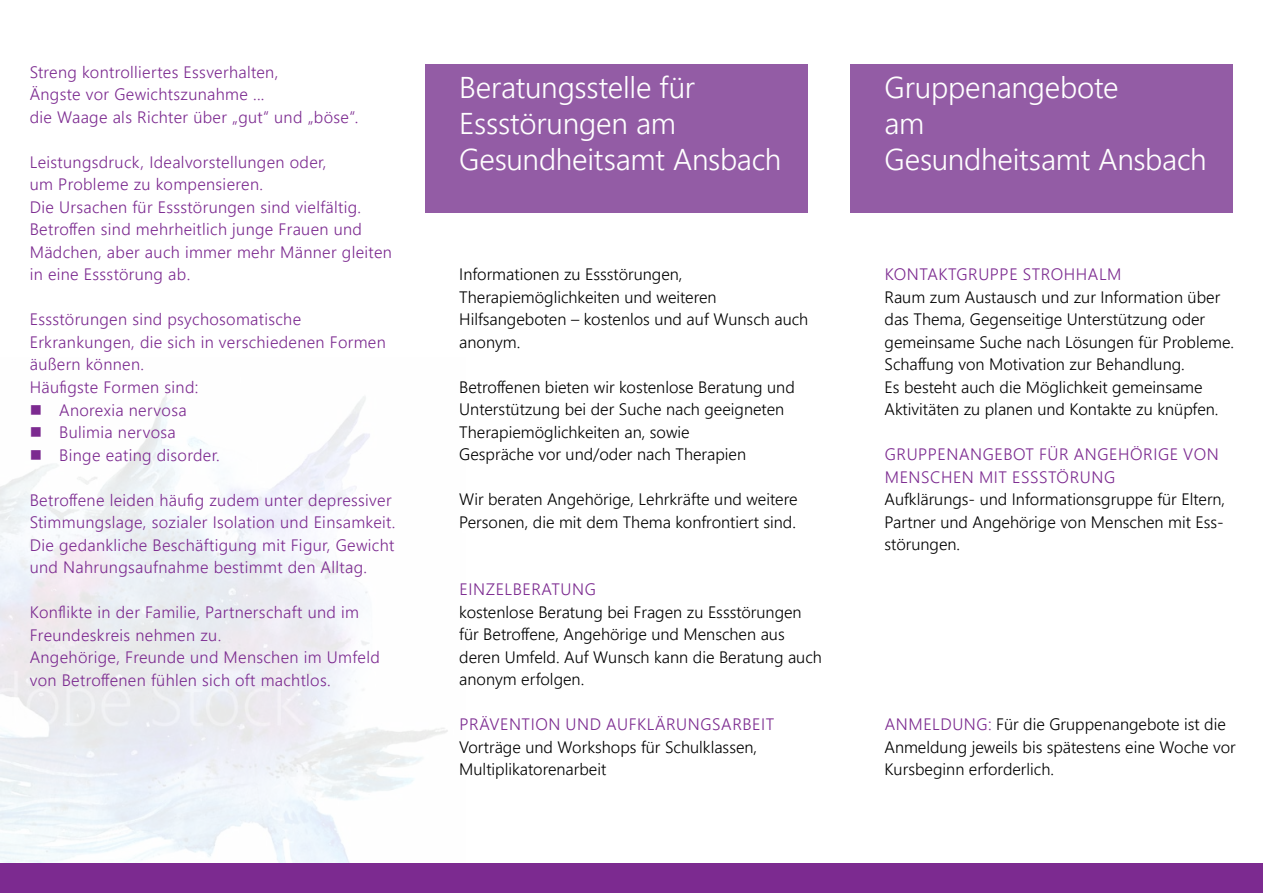
<style>
.page{position:relative;width:1263px;height:893px;background:#fff}
.page>*{position:absolute;margin:0;border:0;box-sizing:border-box;transform-origin:0 0}
.t1{font:300 30px/36px "Segoe UI";letter-spacing:-.005em;color:#fff}
.t2{font:300 16.5px/22.5px "Segoe UI";color:#000}
.t3{font:300 16.5px/22.5px "Segoe UI";letter-spacing:.02em;color:#7c2a90}
.s1{color:#7c2a90}
</style>
<div class="page">
<div style="left:0;top:863px;width:1263px;height:30px;background:#7c2a90"></div>
<div style="left:425px;top:64px;width:383px;height:149px;background:#935ca5"></div>
<div style="left:850px;top:64px;width:383px;height:149px;background:#935ca5"></div>
<p class="t3" style="left:30px;top:59px;width:330px">Streng kontrolliertes Essverhalten,<br>Ängste vor Gewichtszunahme ...<br>die Waage als Richter über „gut“ und „böse“.</p>
<p class="t3" style="left:30px;top:149px;width:364px">Leistungsdruck, Idealvorstellungen oder,<br>um Probleme zu kompensieren.<br>Die Ursachen für Essstörungen sind vielfältig.<br>Betroffen sind mehrheitlich junge Frauen und Mädchen, aber auch immer mehr Männer gleiten in eine Essstörung ab.</p>
<p class="t3" style="left:30px;top:307px;width:358px">Essstörungen sind psychosomatische<br>Erkrankungen, die sich in verschiedenen Formen äußern können.<br>Häufigste Formen sind:</p>
<p class="t3" style="left:30px;top:397px;width:158px">■ Anorexia nervosa</p>
<p class="t3" style="left:30px;top:419px;width:147px">■ Bulimia nervosa</p>
<p class="t3" style="left:30px;top:442px;width:192px">■ Binge eating disorder.</p>
<p class="t3" style="left:30px;top:487px;width:367px">Betroffene leiden häufig zudem unter depressiver Stimmungslage, sozialer Isolation und Einsamkeit.<br>Die gedankliche Beschäftigung mit Figur, Gewicht und Nahrungsaufnahme bestimmt den Alltag.</p>
<p class="t3" style="left:30px;top:599px;width:352px">Konflikte in der Familie, Partnerschaft und im Freundeskreis nehmen zu.<br>Angehörige, Freunde und Menschen im Umfeld von Betroffenen fühlen sich oft machtlos.</p>
<h1 class="t1" style="left:459px;top:67px;width:324px">Beratungsstelle für<br>Essstörungen am<br>Gesundheitsamt Ansbach</h1>
<h1 class="t1" style="left:884px;top:67px;width:324px">Gruppenangebote<br>am<br>Gesundheitsamt Ansbach</h1>
<p class="t2" style="left:459px;top:261px;width:351px">Informationen zu Essstörungen,<br>Therapiemöglichkeiten und weiteren<br>Hilfsangeboten – kostenlos und auf Wunsch auch anonym.</p>
<p class="t2" style="left:459px;top:374px;width:337px">Betroffenen bieten wir kostenlose Beratung und Unterstützung bei der Suche nach geeigneten Therapiemöglichkeiten an, sowie<br>Gespräche vor und/oder nach Therapien</p>
<p class="t2" style="left:459px;top:486px;width:340px">Wir beraten Angehörige, Lehrkräfte und weitere<br>Personen, die mit dem Thema konfrontiert sind.</p>
<p class="t3" style="left:460px;top:576px;width:47px">Einzelberatung</p>
<p class="t2" style="left:459px;top:599px;width:364px">kostenlose Beratung bei Fragen zu Essstörungen für Betroffene, Angehörige und Menschen aus deren Umfeld. Auf Wunsch kann die Beratung auch anonym erfolgen.</p>
<p class="t3" style="left:460px;top:711px;width:316px">Prävention u nd Aufkläru ngsarbe it</p>
<p class="t2" style="left:459px;top:734px;width:299px">Vorträge und Workshops für Schulklassen,<br>Multiplikatorenarbeit</p>
<p class="t3" style="left:885px;top:261px;width:33px">Kontaktgruppe</p>
<p class="t3" style="left:1023px;top:261px;width:54px">Strohhalm</p>
<p class="t2" style="left:884px;top:284px;width:351px">Raum zum Austausch und zur Information über das Thema, Gegenseitige Unterstützung oder gemeinsame Suche nach Lösungen für Probleme.<br>Schaffung von Motivation zur Behandlung.<br>Es besteht auch die Möglichkeit gemeinsame Aktivitäten zu planen und Kontakte zu knüpfen.</p>
<p class="t3" style="left:885px;top:441px;width:33px">Gruppe</p>
<p class="t3" style="left:946px;top:441px;width:47px">nangeb</p>
<p class="t3" style="left:1013px;top:441px;width:96px">ot für Angeh</p>
<p class="t3" style="left:1130px;top:441px;width:90px">örige von</p>
<p class="t3" style="left:885px;top:464px;width:230px">Menschen m it Essstöru ng</p>
<p class="t2" style="left:884px;top:486px;width:342px;text-align:justify">Aufklärungs- und Informationsgruppe für Eltern, Partner und Angehörige von Menschen mit Ess&shy;störungen.</p>
<p class="t2" style="left:884px;top:711px;width:353px;text-indent:104px"><span class="s1">:</span> Für die Gruppenangebote ist die<br>Anmeldung jeweils bis spätestens eine Woche vor<br>Kursbeginn erforderlich.</p>
<p class="t3" style="left:885px;top:711px;width:24px">Anmeldung</p>
</div>
